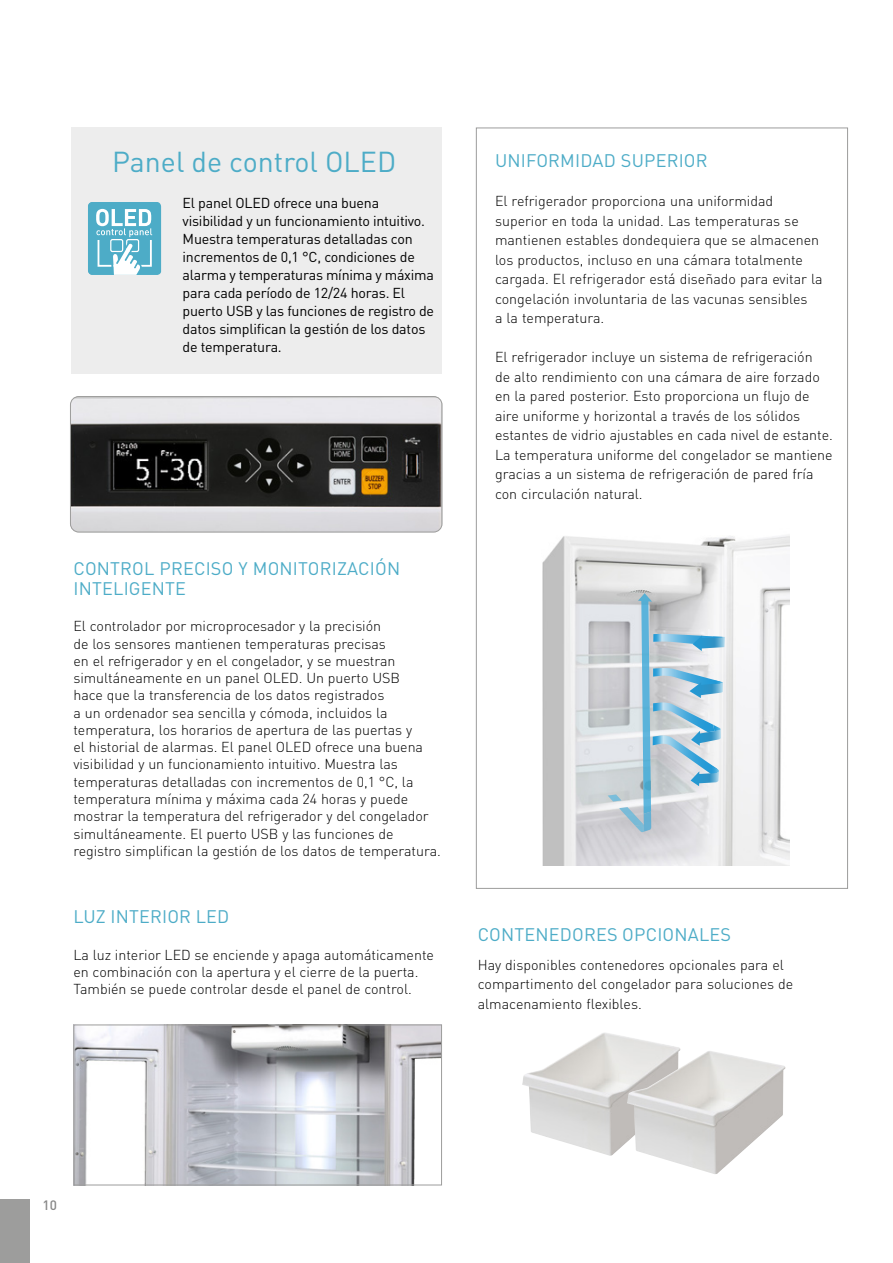
<style>
.page{position:relative;width:893px;height:1263px;background:#fff}
.page>*{position:absolute;margin:0;border:0;box-sizing:border-box;transform-origin:0 0}
.t1{font:28.5px "DINOT";color:#4dacc7}
.t2{font:18px/19.5px "DINOT";letter-spacing:.01em;color:#4dacc7}
.t3{font:300 14.25px/19.5px "DIN Pro";letter-spacing:-.005em;color:#000}
.t4{font:14.25px/18px "DINOT";letter-spacing:-.015em;color:#000}
.t5{font:300 14.25px/17.2px "DINOT";color:#000}
.t6{font:500 13.5px "DINOT";color:#878787}
</style>
<div class="page">
<div style="left:0;top:1199px;width:30px;height:64px;background:#9d9d9c"></div>
<img style="left:75px;top:1026px;width:365px;height:157px">
<div style="left:73px;top:1024px;width:369px;height:161px;border:1px solid #9d9d9c"></div>
<div style="left:71px;top:127px;width:370px;height:247px;background:#ededed"></div>
<svg style="left:88px;top:202px;width:73px;height:73px;background:#78c0d4"></svg>
<img style="left:542px;top:535px;width:247px;height:330px">
<img style="left:70px;top:397px;width:372px;height:135px">
<div style="left:70px;top:396px;width:372px;height:136px;border:1px solid #9d9d9c;border-radius:8px"></div>
<img style="left:608px;top:593px;width:44px;height:239px">
<img style="left:619px;top:807px;width:24px;height:18px">
<svg style="left:608px;top:794px;width:13px;height:7px"></svg>
<img style="left:643px;top:814px;width:8px;height:18px">
<svg style="left:635px;top:825px;width:10px;height:7px"></svg>
<svg style="left:653px;top:668px;width:71px;height:118px"></svg>
<svg style="left:653px;top:634px;width:73px;height:17px"></svg>
<img style="left:638px;top:593px;width:14px;height:221px">
<svg style="left:644px;top:811px;width:7px;height:3px"></svg>
<img style="left:522px;top:1033px;width:159px;height:123px">
<img style="left:626px;top:1051px;width:160px;height:123px">
<img style="left:113px;top:441px;width:93px;height:48px">
<h1 class="t1" style="left:112px;top:144px;width:285px">Panel de control OLED</h1>
<p class="t2" style="left:495px;top:151px;width:214px">UNIFORMIDAD SUPERIOR</p>
<p class="t3" style="left:495px;top:190px;width:329px">El refrigerador proporciona una uniformidad superior en toda la unidad. Las temperaturas se mantienen estables dondequiera que se almacenen los productos, incluso en una cámara totalmente cargada. El refrigerador está diseñado para evitar la congelación involuntaria de las vacunas sensibles<br>a la temperatura.</p>
<p class="t3" style="left:495px;top:346px;width:339px">El refrigerador incluye un sistema de refrigeración<br>de alto rendimiento con una cámara de aire forzado en la pared posterior. Esto proporciona un flujo de aire uniforme y horizontal a través de los sólidos estantes de vidrio ajustables en cada nivel de estante.<br>La temperatura uniforme del congelador se mantiene gracias a un sistema de refrigeración de pared fría con circulación natural.</p>
<p class="t4" style="left:183px;top:193px;width:253px">El panel OLED ofrece una buena visibilidad y un funcionamiento intuitivo.<br>Muestra temperaturas detalladas con incrementos de 0,1 °C, condiciones de alarma y temperaturas mínima y máxima para cada período de 12/24 horas. El puerto USB y las funciones de registro de datos simplifican la gestión de los datos de temperatura.</p>
<p class="t2" style="left:74px;top:559px;width:328px">CONTROL PRECISO Y MONITORIZACIÓN<br>INTELIGENTE</p>
<p class="t3" style="left:73px;top:616px;width:369px;line-height:17.2px">El controlador por microprocesador y la precisión<br>de los sensores mantienen temperaturas precisas<br>en el refrigerador y en el congelador, y se muestran simultáneamente en un panel OLED. Un puerto USB<br>hace que la transferencia de los datos registrados<br>a un ordenador sea sencilla y cómoda, incluidos la temperatura, los horarios de apertura de las puertas y<br>el historial de alarmas. El panel OLED ofrece una buena visibilidad y un funcionamiento intuitivo. Muestra las temperaturas detalladas con incrementos de 0,1 °C, la temperatura mínima y máxima cada 24 horas y puede mostrar la temperatura del refrigerador y del congelador simultáneamente. El puerto USB y las funciones de registro simplifican la gestión de los datos de temperatura.</p>
<p class="t2" style="left:74px;top:907px;width:157px">LUZ INTERIOR LED</p>
<p class="t5" style="left:73px;top:946px;width:362px">La luz interior LED se enciende y apaga automáticamente en combinación con la apertura y el cierre de la puerta.<br>También se puede controlar desde el panel de control.</p>
<p class="t2" style="left:478px;top:925px;width:255px">CONTENEDORES OPCIONALES</p>
<p class="t3" style="left:478px;top:954px;width:317px">Hay disponibles contenedores opcionales para el compartimento del congelador para soluciones de almacenamiento flexibles.</p>
<p class="t6" style="left:43px;top:1196px;width:16px">10</p>
</div>
